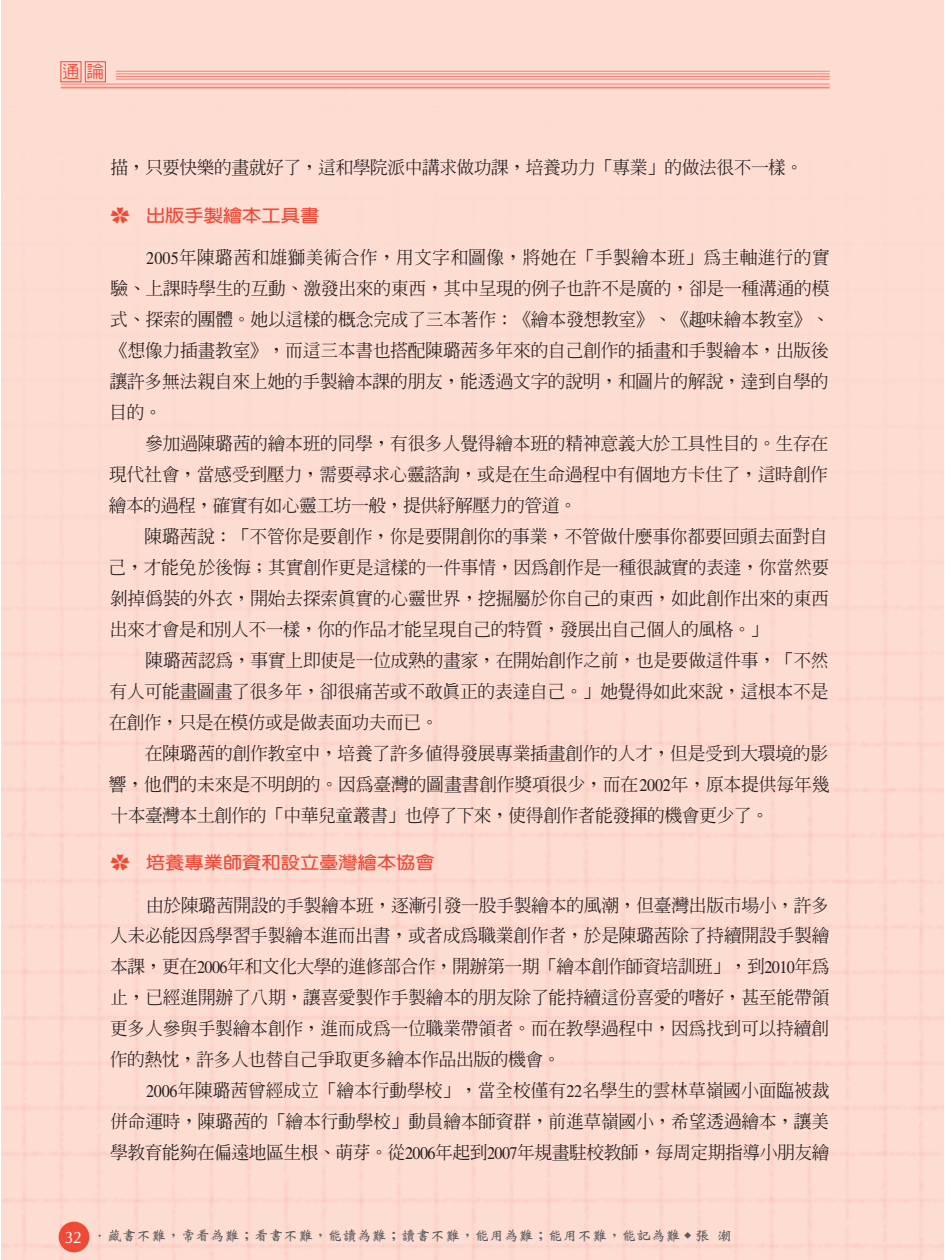
<style>
.page{position:relative;width:945px;height:1260px;background:#fff}
.page>*{position:absolute;margin:0;border:0;box-sizing:border-box;transform-origin:0 0}
.t1{font:17.85px/31px "AR Ming B5 Medium E Ten B5 H";letter-spacing:-.03em;color:#231f20;text-align:justify}
.t2{font:17.5px "AR Hei B5 Medium E Ten B5 H";color:#f04936}
.t3{font:17.32px "AR Yuan B5 Bold E Ten B5 H";color:#f04936;scale:1.11 1}
.t4{font:14px "AR Wei Bei B5 Bold E Ten B5 H";color:#5a5b5f;scale:1.05 1}
.s1{font-family:"Koz Go Pro Extra Light 90 msp RKSJ H"}
.s2{font-family:"Times"}
.s3{font-family:"CG Omega";font-size:16.62px;color:#fff}
</style>
<div class="page">
<div style="left:1px;top:0;width:943px;height:1260px;background:#fddcd2"></div>
<svg style="left:60px;top:61px;width:46px;height:21px"></svg>
<hr style="left:61px;top:87px;width:769px;height:1px;background:#f48478">
<hr style="left:61px;top:84px;width:769px;height:1px;background:#f48478">
<hr style="left:116px;top:79px;width:714px;height:1px;background:#f48478">
<hr style="left:116px;top:76px;width:714px;height:1px;background:#f48478">
<hr style="left:116px;top:74px;width:714px;height:1px;background:#f48478">
<hr style="left:116px;top:71px;width:714px;height:1px;background:#f48478">
<p class="t2" style="left:62px;top:65px;width:43px">通論</p>
<p class="t1" style="left:110px;top:155px;width:695px">描，只要快樂的畫就好了，這和學院派中講求做功課，培養功力「專業」的做法很不一樣。</p>
<p class="t3" style="left:110px;top:209px;width:190px"><span class="s1">✿</span> 出版手製繪本工具書</p>
<p class="t1" style="left:109px;top:245px;width:722px;text-indent:37px"><span class="s2">2005</span>年陳璐茜和雄獅美術合作，用文字和圖像，將她在「手製繪本班」為主軸進行的實驗、上課時學生的互動、激發出來的東西，其中呈現的例子也許不是廣的，卻是一種溝通的模式、探索的團體。她以這樣的概念完成了三本著作：《繪本發想教室》、《趣味繪本教室》、《想像力插畫教室》，而這三本書也搭配陳璐茜多年來的自己創作的插畫和手製繪本，出版後讓許多無法親自來上她的手製繪本課的朋友，能透過文字的說明，和圖片的解說，達到自學的目的。</p>
<p class="t1" style="left:109px;top:431px;width:721px;text-indent:36px">參加過陳璐茜的繪本班的同學，有很多人覺得繪本班的精神意義大於工具性目的。生存在現代社會，當感受到壓力，需要尋求心靈諮詢，或是在生命過程中有個地方卡住了，這時創作繪本的過程，確實有如心靈工坊一般，提供紓解壓力的管道。</p>
<p class="t1" style="left:109px;top:523px;width:722px;text-indent:36px">陳璐茜說：「不管你是要創作，你是要開創你的事業，不管做什麼事你都要回頭去面對自己，才能免於後悔；其實創作更是這樣的一件事情，因為創作是一種很誠實的表達，你當然要剝掉偽裝的外衣，開始去探索真實的心靈世界，挖掘屬於你自己的東西，如此創作出來的東西出來才會是和別人不一樣，你的作品才能呈現自己的特質，發展出自己個人的風格。」</p>
<p class="t1" style="left:109px;top:647px;width:721px;text-indent:36px">陳璐茜認為，事實上即使是一位成熟的畫家，在開始創作之前，也是要做這件事，「不然有人可能畫圖畫了很多年，卻很痛苦或不敢真正的表達自己。」她覺得如此來說，這根本不是在創作，只是在模仿或是做表面功夫而已。</p>
<p class="t1" style="left:109px;top:740px;width:722px;text-indent:36px">在陳璐茜的創作教室中，培養了許多值得發展專業插畫創作的人才，但是受到大環境的影響，他們的未來是不明朗的。因為臺灣的圖畫書創作獎項很少，而在<span class="s2">2002</span>年，原本提供每年幾十本臺灣本土創作的「中華兒童叢書」也停了下來，使得創作者能發揮的機會更少了。</p>
<p class="t3" style="left:110px;top:856px;width:294px"><span class="s1">✿</span> 培養專業師資和設立臺灣繪本協會</p>
<p class="t1" style="left:110px;top:892px;width:721px;text-indent:36px">由於陳璐茜開設的手製繪本班，逐漸引發一股手製繪本的風潮，但臺灣出版市場小，許多人未必能因為學習手製繪本進而出書，或者成為職業創作者，於是陳璐茜除了持續開設手製繪本課，更在<span class="s2">2006</span>年和文化大學的進修部合作，開辦第一期「繪本創作師資培訓班」，到<span class="s2">2010</span>年為止，已經進開辦了八期，讓喜愛製作手製繪本的朋友除了能持續這份喜愛的嗜好，甚至能帶領更多人參與手製繪本創作，進而成為一位職業帶領者。而在教學過程中，因為找到可以持續創作的熱忱，許多人也替自己爭取更多繪本作品出版的機會。</p>
<p class="t1" style="left:110px;top:1078px;width:721px;text-indent:36px"><span class="s2">2006</span>年陳璐茜曾經成立「繪本行動學校」，當全校僅有<span class="s2">22</span>名學生的雲林草嶺國小面臨被裁併命運時，陳璐茜的「繪本行動學校」動員繪本師資群，前進草嶺國小，希望透過繪本，讓美學教育能夠在偏遠地區生根、萌芽。從<span class="s2">2006</span>年起到<span class="s2">2007</span>年規畫駐校教師，每周定期指導小朋友繪</p>
<p class="t4" style="left:65px;top:1230px;width:637px"><span class="s3">32</span> ．藏書不難，常看為難；看書不難，能讀為難；讀書不難，能用為難；能用不難，能記為難 <sup>◆</sup> 張 潮</p>
</div>
